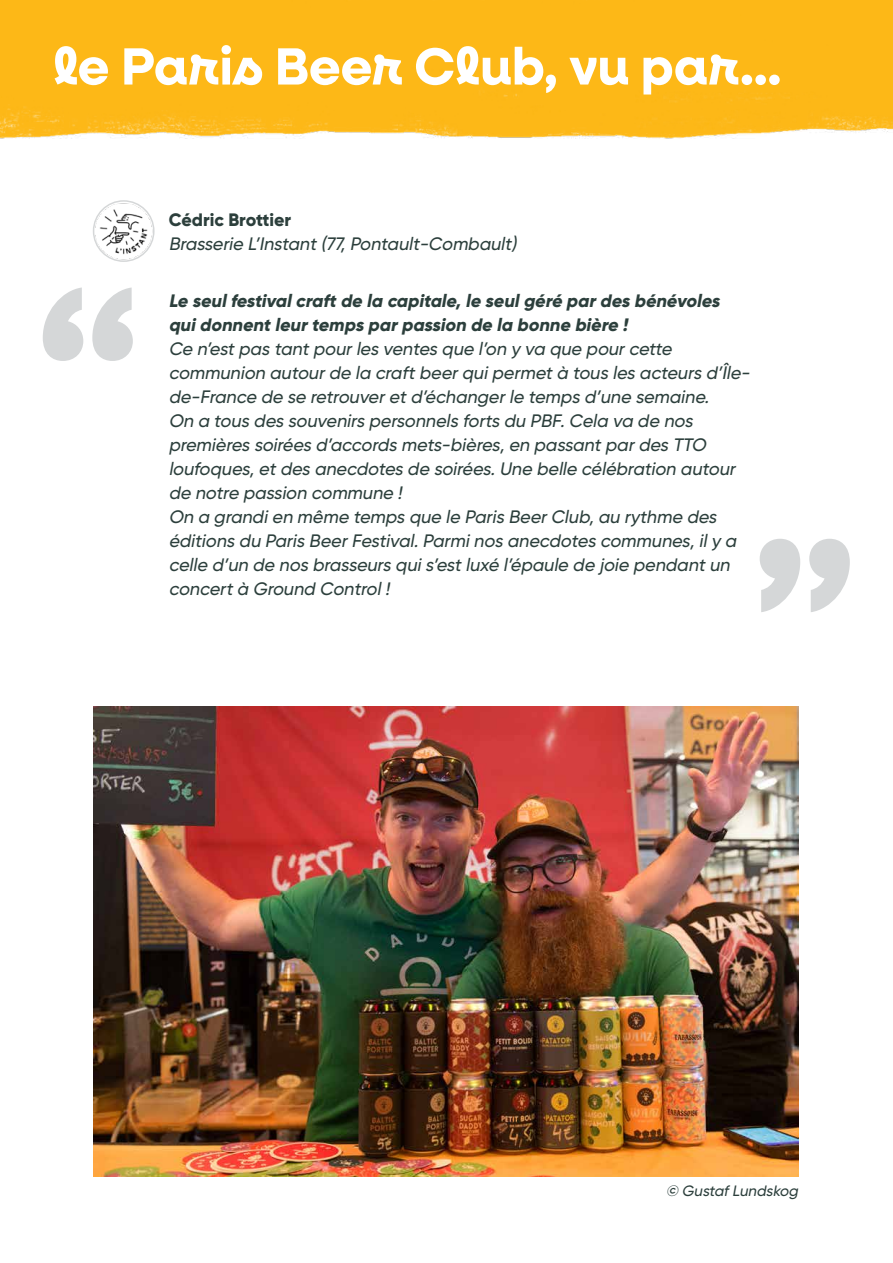
<style>
.page{position:relative;width:893px;height:1263px;background:#fff}
.page>*{position:absolute;margin:0;border:0;box-sizing:border-box;transform-origin:0 0}
.t1{font:700 210px "Neulis Cursive";color:#d5d7d8}
.t2{font:700 52.5px "Neulis Cursive";color:#fff}
.t3{font:italic 500 18px/24px "Gilroy";color:#2c3f3c}
.t4{font:italic 800 18px/24px "Gilroy";color:#2c3f3c}
.t5{font:800 18px "Gilroy";letter-spacing:-.005em;color:#2c3f3c}
.t6{font:italic 500 15px "Gilroy";color:#2c3f3c}
</style>
<div class="page">
<div style="left:0;top:0;width:893px;height:139px;background:#fdb817"></div>
<img style="left:94px;top:707px;width:704px;height:470px">
<img style="left:94px;top:201px;width:60px;height:60px;border-radius:30px">
<div style="left:93px;top:200px;width:62px;height:62px;border:2px solid #d5d7d8;border-radius:50%"></div>
<h2 class="t2" style="left:53px;top:28px;width:730px">le Paris Beer Club, vu par...</h2>
<h1 class="t1" style="left:36px;top:207px;width:105px">“</h1>
<p class="t5" style="left:169px;top:208px;width:124px">Cédric Brottier</p>
<p class="t3" style="left:169px;top:231px;width:353px">Brasserie L’Instant(77,Pontault-Combault)</p>
<p class="t4" style="left:169px;top:288px;width:556px">Le seulfestivalcraftde la capitale,le seulgéré pardes bénévoles quidonnentleurtemps parpassion de la bonne bière !</p>
<p class="t3" style="left:169px;top:336px;width:586px">Ce n’estpas tantpourles ventes que l’on y va que pourcette communion autourde la craftbeerquipermetà tous les acteurs d’Île&shy;de-France de se retrouveretd’échangerle temps d’une semaine.<br>On a tous des souvenirs personnels forts du PBF.Cela va de nos premières soirées d’accords mets-bières,en passantpardes TTO loufoques,etdes anecdotes de soirées.Une belle célébration autour de notre passion commune !<br>On a grandien même temps que le Paris BeerClub,au rythme des éditions du Paris BeerFestival.Parminos anecdotes communes,ily a celle d’un de nos brasseurs quis’estluxé l’épaule de joie pendantun concertà Ground Control!</p>
<h1 class="t1" style="left:752px;top:351px;width:106px">„</h1>
<p class="t6" style="left:666px;top:1181px;width:137px">© GustafLundskog</p>
</div>
